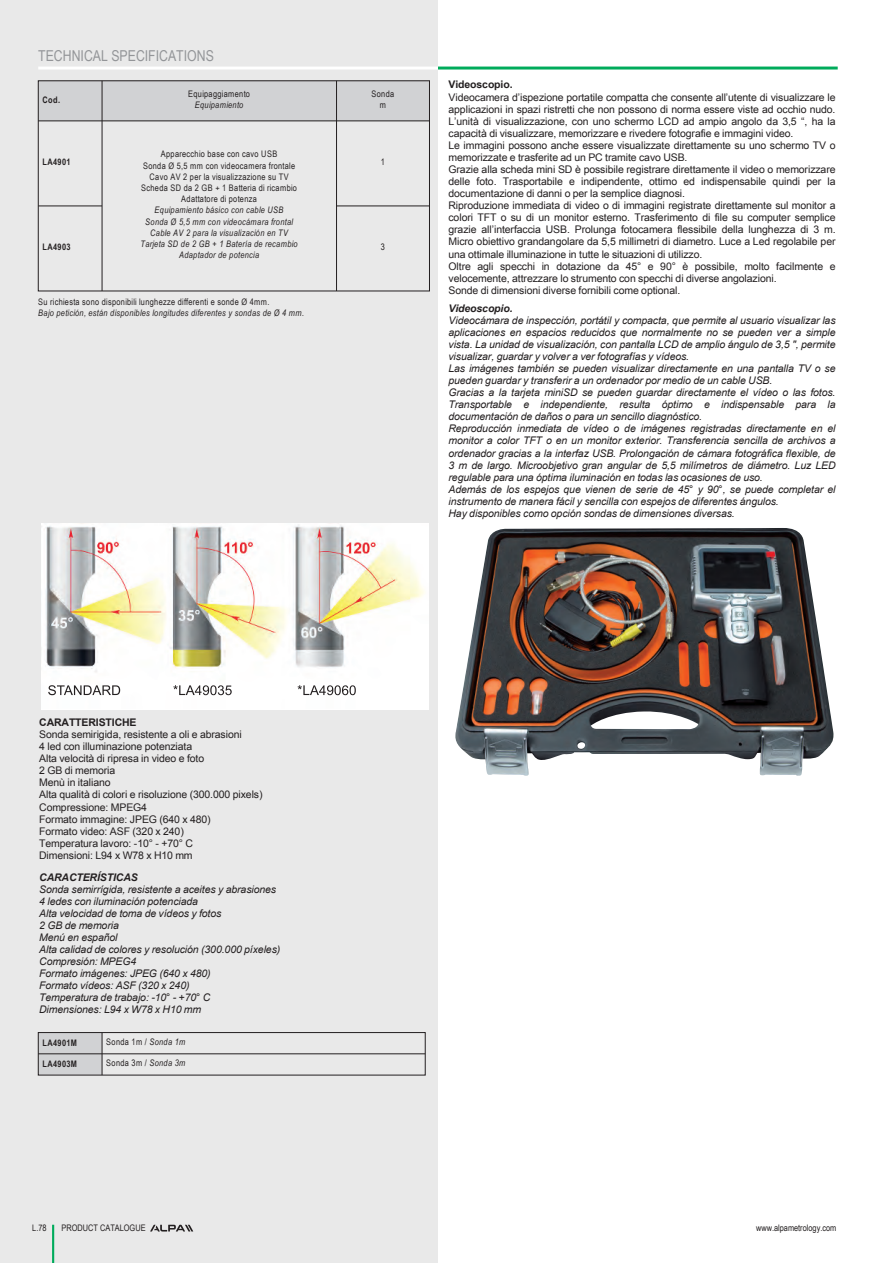
<style>
.page{position:relative;width:893px;height:1263px;background:#fff}
.page>*{position:absolute;margin:0;border:0;box-sizing:border-box;transform-origin:0 0}
.t1{font:15px "Arial Link Narrow";color:#939598}
.t2{font:10.5px/12px "Arial Link";letter-spacing:-.01em;color:#231f20}
.t3{font:italic 10.5px/12px "Arial Link";letter-spacing:-.01em;color:#231f20}
.t4{font:700 10.5px "Arial Link";letter-spacing:-.01em;color:#231f20}
.t5{font:italic 700 10.5px "Arial Link";letter-spacing:-.01em;color:#231f20}
.t6{font:9px/11.2px "Arial Link Narrow";letter-spacing:.04em;color:#231f20;text-align:center}
.t7{font:italic 9px/11.2px "Arial Link Narrow";letter-spacing:.04em;color:#231f20;text-align:center}
.t8{font:9px "Arial Link Narrow";color:#231f20}
.t9{font:700 9px "Arial Link Narrow";letter-spacing:.04em;color:#231f20}
.s1{font-style:italic}
</style>
<div class="page">
<div style="left:0;top:0;width:438px;height:1263px;background:#e9e9e9"></div>
<svg style="left:150px;top:1225px;width:43px;height:6px"></svg>
<hr style="left:52px;top:1225px;width:2px;height:38px;background:#00ab5b">
<hr style="left:438px;top:67px;width:400px;height:3px;background:#00ab5b">
<hr style="left:38px;top:67px;width:400px;height:3px;background:#fff">
<div style="left:38px;top:81px;width:64px;height:40px;background:#d1d2d4"></div>
<div style="left:102px;top:81px;width:235px;height:40px;background:#d1d2d4"></div>
<div style="left:337px;top:81px;width:92px;height:40px;background:#d1d2d4"></div>
<hr style="left:38px;top:121px;width:391px;height:1px;background:#231f20">
<hr style="left:38px;top:206px;width:64px;height:1px;background:#231f20">
<hr style="left:337px;top:206px;width:92px;height:1px;background:#231f20">
<hr style="left:102px;top:81px;width:1px;height:210px;background:#231f20">
<hr style="left:336px;top:81px;width:1px;height:210px;background:#231f20">
<div style="left:38px;top:81px;width:392px;height:210px;border:1px solid #231f20"></div>
<img style="left:41px;top:524px;width:387px;height:185px">
<img style="left:48px;top:685px;width:72px;height:10px">
<img style="left:173px;top:685px;width:59px;height:10px">
<img style="left:298px;top:685px;width:58px;height:10px">
<img style="left:455px;top:528px;width:379px;height:248px">
<div style="left:38px;top:1032px;width:64px;height:22px;background:#d1d2d4"></div>
<div style="left:38px;top:1054px;width:64px;height:21px;background:#d1d2d4"></div>
<hr style="left:38px;top:1053px;width:387px;height:1px;background:#231f20">
<hr style="left:102px;top:1032px;width:1px;height:43px;background:#231f20">
<div style="left:38px;top:1032px;width:387px;height:43px;border:1px solid #231f20"></div>
<h1 class="t1" style="left:38px;top:47px;width:177px">TECHNICAL SPECIFICATIONS</h1>
<p class="t9" style="left:43px;top:94px;width:19px">Cod.</p>
<p class="t6" style="left:188px;top:88px;width:63px">Equipaggiamento</p>
<p class="t7" style="left:195px;top:99px;width:50px">Equipamiento</p>
<p class="t6" style="left:371px;top:88px;width:24px">Sonda m</p>
<p class="t9" style="left:43px;top:157px;width:30px">LA4901</p>
<p class="t6" style="left:141px;top:148px;width:157px">Apparecchio base con cavo USB<br>Sonda Ø 5,5 mm con videocamera frontale Cavo AV 2 per la visualizzazione su TV Scheda SD da 2 GB + 1 Batteria di ricambio Adattatore di potenza</p>
<p class="t7" style="left:140px;top:205px;width:159px">Equipamiento básico con cable USB<br>Sonda Ø 5,5 mm con videocámara frontal Cable AV 2 para la visualización en TV Tarjeta SD de 2 GB + 1 Batería de recambio Adaptador de potencia</p>
<p class="t6" style="left:381px;top:156px;width:6px">1</p>
<p class="t9" style="left:43px;top:242px;width:30px">LA4903</p>
<p class="t6" style="left:381px;top:241px;width:6px">3</p>
<p class="t6" style="left:38px;top:296px;width:233px">Su richiesta sono disponibili lunghezze differenti e sonde Ø 4mm.</p>
<p class="t7" style="left:38px;top:307px;width:268px">Bajo petición, están disponibles longitudes diferentes y sondas de Ø 4 mm.</p>
<p class="t4" style="left:449px;top:79px;width:66px">Videoscopio.</p>
<p class="t2" style="left:448px;top:91px;width:389px">Videocamera d’ispezione portatile compatta che consente all’utente di visualizzare le applicazioni in spazi ristretti che non possono di norma essere viste ad occhio nudo.<br>L’unità di visualizzazione, con uno schermo LCD ad ampio angolo da 3,5 “, ha la capacità di visualizzare, memorizzare e rivedere fotografie e immagini video.<br>Le immagini possono anche essere visualizzate direttamente su uno schermo TV o memorizzate e trasferite ad un PC tramite cavo USB.<br>Grazie alla scheda mini SD è possibile registrare direttamente il video o memorizzare delle foto. Trasportabile e indipendente, ottimo ed indispensabile quindi per la documentazione di danni o per la semplice diagnosi.<br>Riproduzione immediata di video o di immagini registrate direttamente sul monitor a colori TFT o su di un monitor esterno. Trasferimento di file su computer semplice grazie all’interfaccia USB. Prolunga fotocamera flessibile della lunghezza di 3 m.<br>Micro obiettivo grandangolare da 5,5 millimetri di diametro. Luce a Led regolabile per una ottimale illuminazione in tutte le situazioni di utilizzo.<br>Oltre agli specchi in dotazione da 45° e 90° è possibile, molto facilmente e velocemente, attrezzare lo strumento con specchi di diverse angolazioni.<br>Sonde di dimensioni diverse fornibili come optional.</p>
<p class="t5" style="left:449px;top:302px;width:66px">Videoscopio.</p>
<p class="t3" style="left:448px;top:314px;width:389px">Videocámara de inspección, portátil y compacta, que permite al usuario visualizar las aplicaciones en espacios reducidos que normalmente no se pueden ver a simple vista. La unidad de visualización, con pantalla LCD de amplio ángulo de 3,5 ", permite visualizar, guardar y volver a ver fotografías y vídeos.<br>Las imágenes también se pueden visualizar directamente en una pantalla TV o se pueden guardar y transferir a un ordenador por medio de un cable USB.<br>Gracias a la tarjeta miniSD se pueden guardar directamente el vídeo o las fotos.<br>Transportable e independiente, resulta óptimo e indispensable para la documentación de daños o para un sencillo diagnóstico.<br>Reproducción inmediata de vídeo o de imágenes registradas directamente en el monitor a color TFT o en un monitor exterior. Transferencia sencilla de archivos a ordenador gracias a la interfaz USB. Prolongación de cámara fotográfica flexible, de 3 m de largo. Microobjetivo gran angular de 5,5 milímetros de diámetro. Luz LED regulable para una óptima iluminación en todas las ocasiones de uso.<br>Además de los espejos que vienen de serie de 45° y 90°, se puede completar el instrumento de manera fácil y sencilla con espejos de diferentes ángulos.<br>Hay disponibles como opción sondas de dimensiones diversas.</p>
<p class="t4" style="left:39px;top:716px;width:99px">CARATTERISTICHE</p>
<p class="t2" style="left:39px;top:728px;width:225px">Sonda semirigida, resistente a oli e abrasioni<br>4 led con illuminazione potenziata<br>Alta velocità di ripresa in video e foto<br>2 GB di memoria<br>Menù in italiano<br>Alta qualità di colori e risoluzione (300.000 pixels)<br>Compressione: MPEG4<br>Formato immagine: JPEG (640 x 480)<br>Formato video: ASF (320 x 240)<br>Temperatura lavoro: -10° - +70° C<br>Dimensioni: L94 x W78 x H10 mm</p>
<p class="t5" style="left:39px;top:871px;width:100px">CARACTERÍSTICAS</p>
<p class="t3" style="left:39px;top:883px;width:243px">Sonda semirrígida, resistente a aceites y abrasiones 4 ledes con iluminación potenciada<br>Alta velocidad de toma de vídeos y fotos<br>2 GB de memoria<br>Menú en español<br>Alta calidad de colores y resolución (300.000 píxeles)<br>Compresión: MPEG4<br>Formato imágenes: JPEG (640 x 480)<br>Formato vídeos: ASF (320 x 240)<br>Temperatura de trabajo: -10° - +70° C<br>Dimensiones: L94 x W78 x H10 mm</p>
<p class="t9" style="left:43px;top:1038px;width:36px">LA4901M</p>
<p class="t6" style="left:106px;top:1036px;width:81px">Sonda 1m / <span class="s1">Sonda 1m</span></p>
<p class="t9" style="left:43px;top:1059px;width:36px">LA4903M</p>
<p class="t6" style="left:106px;top:1057px;width:81px">Sonda 3m / <span class="s1">Sonda 3m</span></p>
<p class="t6" style="left:32px;top:1222px;width:16px">L.78</p>
<p class="t8" style="left:62px;top:1223px;width:86px">PRODUCT CATALOGUE</p>
<p class="t8" style="left:756px;top:1223px;width:82px">www.alpametrology.com</p>
</div>
